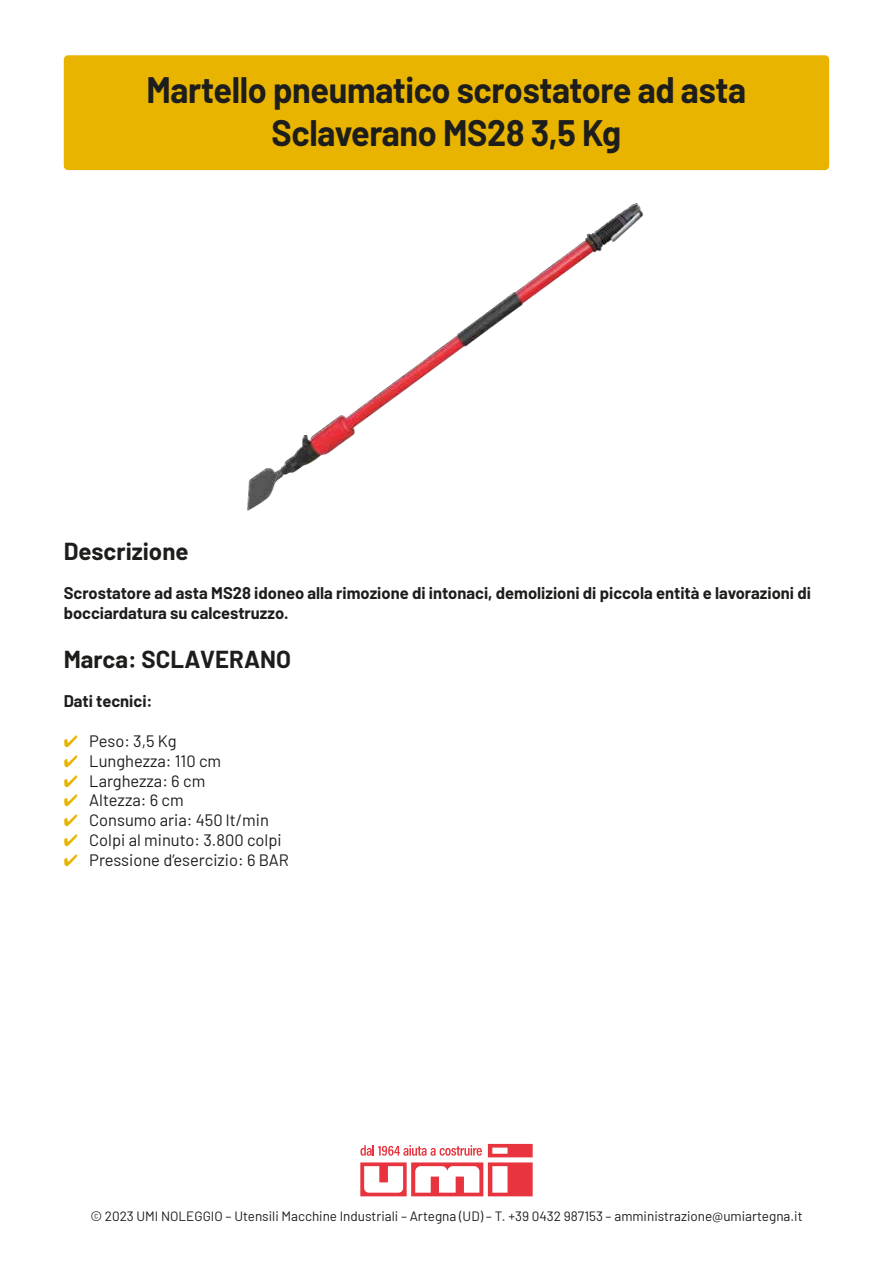
<style>
.page{position:relative;width:893px;height:1263px;background:#fff}
.page>*{position:absolute;margin:0;border:0;box-sizing:border-box;transform-origin:0 0}
.t1{font:700 36px/43.2px "Barlow";letter-spacing:-.01em;color:#1d1d1b;text-align:center;scale:.95 1}
.t2{font:700 24px "Barlow";color:#1d1d1b}
.t3{font:700 16.5px/19.8px "Barlow";color:#1d1d1b}
.t4{font:16.5px "Barlow";color:#1d1d1b}
.t5{font:13.5px "Barlow";color:#1d1d1b}
.s1{color:#e9b400}
</style>
<div class="page">
<img style="left:247px;top:203px;width:397px;height:308px">
<svg style="left:360px;top:1144px;width:173px;height:52px"></svg>
<div style="left:64px;top:55px;width:765px;height:115px;background:#e9b400;border-radius:4px"></div>
<h1 class="t1" style="left:146px;top:66px;width:633px">Martello pneumatico scrostatore ad asta<br>Sclaverano MS28 3,5 Kg</h1>
<h2 class="t2" style="left:64px;top:533px;width:126px">Descrizione</h2>
<p class="t3" style="left:64px;top:582px;width:749px">Scrostatore ad asta MS28 idoneo alla rimozione di intonaci, demolizioni di piccola entità e lavorazioni di bocciardatura su calcestruzzo.</p>
<h2 class="t2" style="left:64px;top:641px;width:229px">Marca: SCLAVERANO</h2>
<p class="t3" style="left:64px;top:690px;width:90px">Dati tecnici:</p>
<p class="t4" style="left:64px;top:729px;width:114px"><span class="s1">✔</span> Peso: 3,5 Kg</p>
<p class="t4" style="left:64px;top:749px;width:159px"><span class="s1">✔</span> Lunghezza: 110 cm</p>
<p class="t4" style="left:64px;top:769px;width:143px"><span class="s1">✔</span> Larghezza: 6 cm</p>
<p class="t4" style="left:64px;top:788px;width:121px"><span class="s1">✔</span> Altezza: 6 cm</p>
<p class="t4" style="left:64px;top:808px;width:207px"><span class="s1">✔</span> Consumo aria: 450 lt/min</p>
<p class="t4" style="left:64px;top:828px;width:219px"><span class="s1">✔</span> Colpi al minuto: 3.800 colpi</p>
<p class="t4" style="left:64px;top:848px;width:227px"><span class="s1">✔</span> Pressione d’esercizio: 6 BAR</p>
<p class="t5" style="left:90px;top:1206px;width:714px">© 2023 UMI NOLEGGIO – Utensili Macchine Industriali – Artegna (UD) – T. +39 0432 987153 – amministrazione@umiartegna.it</p>
</div>
